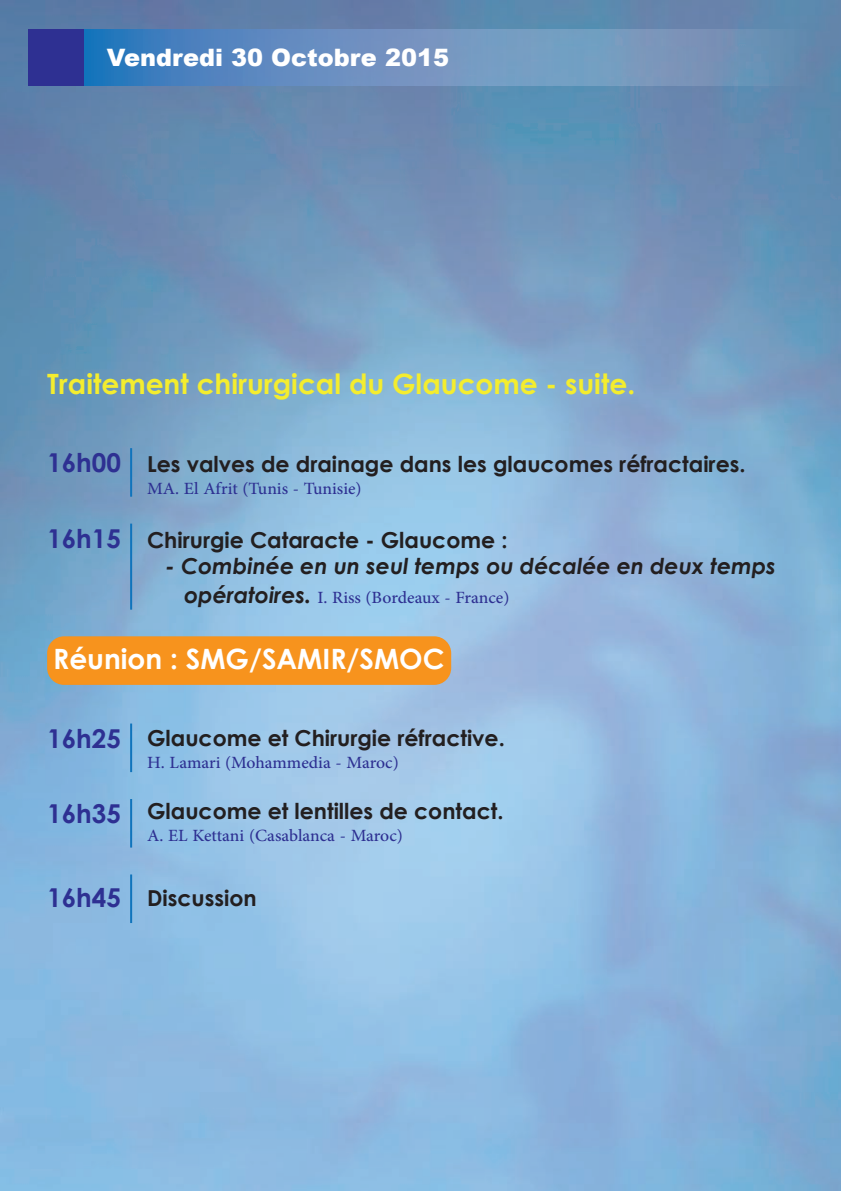
<style>
.page{position:relative;width:842px;height:1191px;background:#fff}
.page>*{position:absolute;margin:0;border:0;box-sizing:border-box;transform-origin:0 0}
.t1{font:700 28px "Century Gothic";color:#f4ed2f}
.t2{font:700 28px "Century Gothic";color:#fff}
.t3{font:700 26px "Century Gothic";color:#2e3092}
.t4{font:24px "Adobe Arabic";color:#2e3092}
.t5{font:900 24px "Arial";color:#fff}
.t6{font:700 22px "Century Gothic";color:#231f20}
.t7{font:italic 700 22px "Century Gothic";color:#231f20}
.s1{font-family:"Century Gothic";font-weight:700;font-style:italic;font-size:22px;color:#231f20}
.s2{font-size:26px;color:#2e3092}
</style>
<div class="page">
<img style="left:0;top:1px;width:840px;height:1190px">
<div style="left:28px;top:29px;width:57px;height:57px;background:#2e3092"></div>
<svg style="left:85px;top:29px;width:729px;height:57px;background:#648fbd"></svg>
<hr style="left:130px;top:448px;width:2px;height:49px;background:#1074bc">
<hr style="left:130px;top:523px;width:2px;height:86px;background:#1074bc">
<hr style="left:130px;top:723px;width:2px;height:49px;background:#1074bc">
<hr style="left:130px;top:799px;width:2px;height:48px;background:#1074bc">
<hr style="left:130px;top:874px;width:2px;height:49px;background:#1074bc">
<div style="left:47px;top:636px;width:404px;height:49px;background:#f7931d;border-radius:17px"></div>
<p class="t5" style="left:107px;top:40px;width:344px">Vendredi 30 Octobre 2015</p>
<p class="t1" style="left:47px;top:366px;width:589px">Traitement chirurgical du Glaucome - suite.</p>
<p class="t3" style="left:47px;top:446px;width:75px">16h00</p>
<p class="t3" style="left:47px;top:522px;width:75px">16h15</p>
<p class="t6" style="left:147px;top:450px;width:600px">Les valves de drainage dans les glaucomes réfractaires.</p>
<p class="t4" style="left:147px;top:472px;width:216px">MA. El Afrit (Tunis - Tunisie)</p>
<p class="t6" style="left:147px;top:526px;width:362px">Chirurgie Cataracte - Glaucome :</p>
<p class="t7" style="left:166px;top:552px;width:612px">- Combinée en un seul temps ou décalée en deux temps</p>
<p class="t4" style="left:184px;top:581px;width:327px"><span class="s1">opératoires.</span> I. Riss (Bordeaux - France)</p>
<p class="t2" style="left:53px;top:641px;width:393px">Réunion : SMG/SAMIR/SMOC</p>
<p class="t3" style="left:47px;top:721px;width:75px">16h25</p>
<p class="t3" style="left:47px;top:797px;width:75px">16h35</p>
<p class="t6" style="left:147px;top:723px;width:359px">Glaucome et Chirurgie réfractive.</p>
<p class="t4" style="left:147px;top:745px;width:253px">H. Lamari (Mohammedia - Maroc)</p>
<p class="t6" style="left:147px;top:797px;width:358px">Glaucome et lentilles de contact.</p>
<p class="t4" style="left:147px;top:819px;width:257px">A. EL Kettani (Casablanca - Maroc)</p>
<p class="t6" style="left:47px;top:883px;width:211px"><span class="s2">16h45</span> Discussion</p>
</div>
